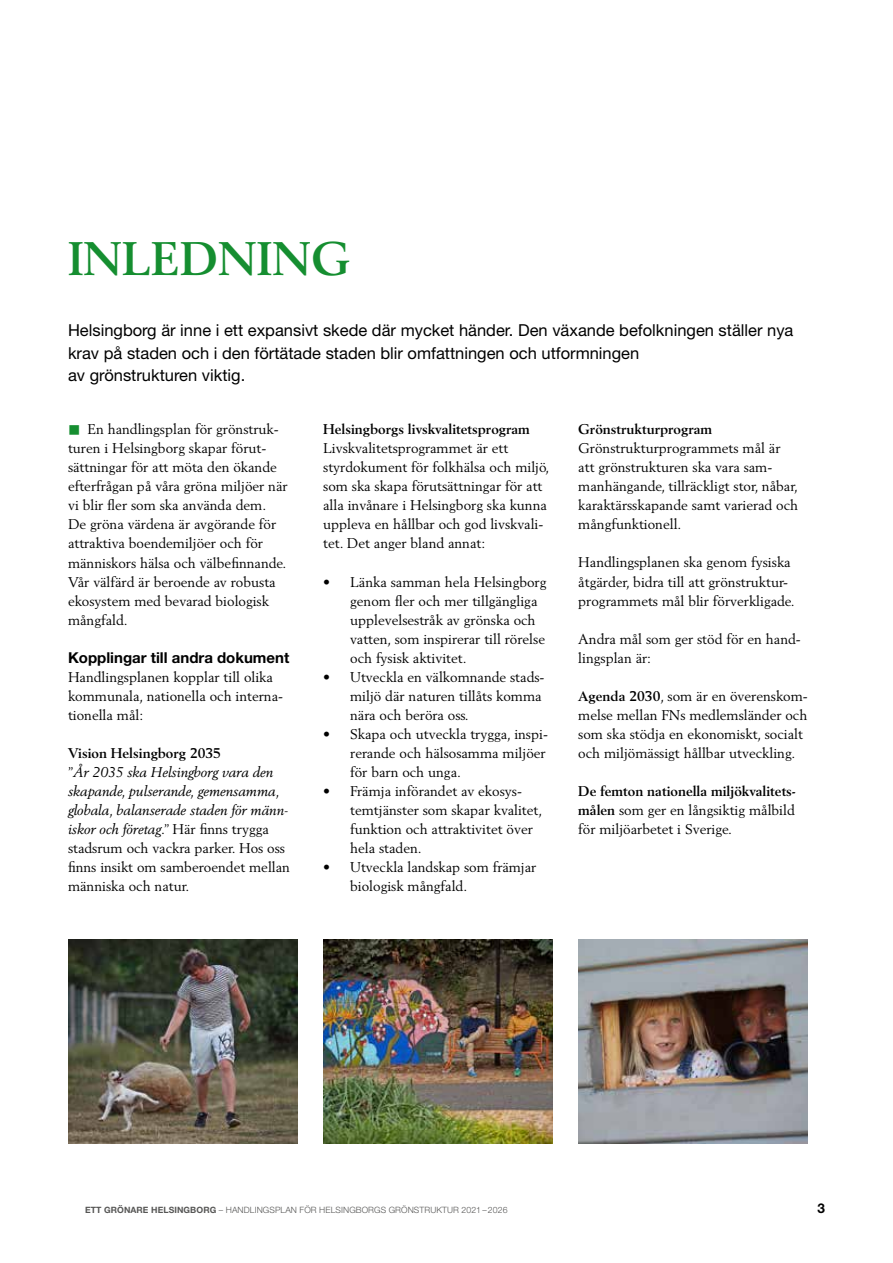
<style>
.page{position:relative;width:893px;height:1263px;background:#fff}
.page>*{position:absolute;margin:0;border:0;box-sizing:border-box;transform-origin:0 0}
.t1{font:700 46.5px "Berling LT Std";letter-spacing:.01em;color:#158e30}
.t2{font:16.5px/22.5px "Helvetica Neue LT Std";color:#000}
.t3{font:700 15px "Helvetica Neue LT Std";color:#000}
.t4{font:13.95px/19px "Berling LT Std";color:#000}
.t5{font:italic 13.95px/19px "Berling LT Std";color:#000}
.t6{font:700 13.95px "Berling LT Std";color:#000}
.t7{font:700 13.5px "Helvetica Neue LT Std";color:#000}
.t8{font:300 8.7px "Helvetica Neue LT Std";letter-spacing:.01em;color:#575756}
.s1{color:#158e30}
.s2{font-weight:700;font-style:normal}
.s3{font-style:normal}
.s4{font-weight:700}
</style>
<div class="page">
<img style="left:578px;top:940px;width:230px;height:203px">
<img style="left:68px;top:940px;width:230px;height:204px">
<img style="left:323px;top:940px;width:230px;height:204px">
<h1 class="t1" style="left:68px;top:231px;width:283px">INLEDNING</h1>
<p class="t2" style="left:68px;top:319px;width:727px">Helsingborg är inne i ett expansivt skede där mycket händer. Den växande befolkningen ställer nya krav på staden och i den förtätade staden blir omfattningen och utformningen<br>av grönstrukturen viktig.</p>
<p class="t4" style="left:68px;top:419px;width:221px"><span class="s1">■</span> En handlingsplan för grönstruk&shy;turen i Helsingborg skapar förut&shy;sättningar för att möta den ökande efterfrågan på våra gröna miljöer när vi blir fler som ska använda dem.<br>De gröna värdena är avgörande för attraktiva boendemiljöer och för människors hälsa och välbefinnande.<br>Vår välfärd är beroende av robusta ekosystem med bevarad biologisk mångfald.</p>
<p class="t3" style="left:68px;top:648px;width:223px">Kopplingar till andra dokument</p>
<p class="t4" style="left:68px;top:667px;width:217px">Handlingsplanen kopplar till olika kommunala, nationella och interna&shy;tionella mål:</p>
<p class="t5" style="left:68px;top:743px;width:223px"><span class="s2">Vision Helsingborg 2035<br></span><span class="s3">”</span>År 2035 ska Helsingborg vara den skapande, pulserande, gemensamma, globala, balanserade staden för männ&shy;iskor och företag<span class="s3">.” Här finns trygga stadsrum och vackra parker. Hos oss finns insikt om samberoendet mellan människa och natur.</span></p>
<p class="t6" style="left:323px;top:421px;width:208px">Helsingborgs livskvalitetsprogram</p>
<p class="t4" style="left:323px;top:439px;width:228px">Livskvalitetsprogrammet är ett styrdokument för folkhälsa och miljö, som ska skapa förutsättningar för att alla invånare i Helsingborg ska kunna uppleva en hållbar och god livskvali&shy;tet. Det anger bland annat:</p>
<p class="t4" style="left:350px;top:572px;width:198px;text-indent:-27px">• Länka samman hela Helsingborg genom fler och mer tillgängliga upplevelsestråk av grönska och vatten, som inspirerar till rörelse och fysisk aktivitet.</p>
<p class="t4" style="left:350px;top:667px;width:196px;text-indent:-27px">• Utveckla en välkomnande stads&shy;miljö där naturen tillåts komma nära och beröra oss.</p>
<p class="t4" style="left:350px;top:724px;width:199px;text-indent:-27px">• Skapa och utveckla trygga, inspi&shy;rerande och hälsosamma miljöer för barn och unga.</p>
<p class="t4" style="left:350px;top:781px;width:194px;text-indent:-27px">• Främja införandet av ekosys&shy;temtjänster som skapar kvalitet, funktion och attraktivitet över hela staden.</p>
<p class="t4" style="left:350px;top:858px;width:188px;text-indent:-27px">• Utveckla landskap som främjar biologisk mångfald.</p>
<p class="t6" style="left:578px;top:421px;width:135px">Grönstrukturprogram</p>
<p class="t4" style="left:578px;top:439px;width:221px">Grönstrukturprogrammets mål är att grönstrukturen ska vara sam&shy;manhängande, tillräckligt stor, nåbar, karaktärsskapande samt varierad och mångfunktionell.</p>
<p class="t4" style="left:578px;top:553px;width:218px">Handlingsplanen ska genom fysiska åtgärder, bidra till att grönstruktur&shy;programmets mål blir förverkligade.</p>
<p class="t4" style="left:578px;top:629px;width:224px">Andra mål som ger stöd för en hand&shy;lingsplan är:</p>
<p class="t4" style="left:578px;top:686px;width:231px"><span class="s4">Agenda 2030</span>, som är en överenskom&shy;melse mellan FNs medlemsländer och som ska stödja en ekonomiskt, socialt och miljömässigt hållbar utveckling.</p>
<p class="t4" style="left:578px;top:781px;width:219px;text-align:justify"><span class="s4">De femton nationella miljökvalitets&shy;målen</span> som ger en långsiktig målbild för miljöarbetet i Sverige.</p>
<p class="t8" style="left:85px;top:1205px;width:424px"><span class="s4">ETT GRÖNARE HELSINGBORG</span> – HANDLINGSPLAN FÖR HELSINGBORGS GRÖNSTRUKTUR 2021 – 2026</p>
<p class="t7" style="left:817px;top:1200px;width:9px">3</p>
</div>
